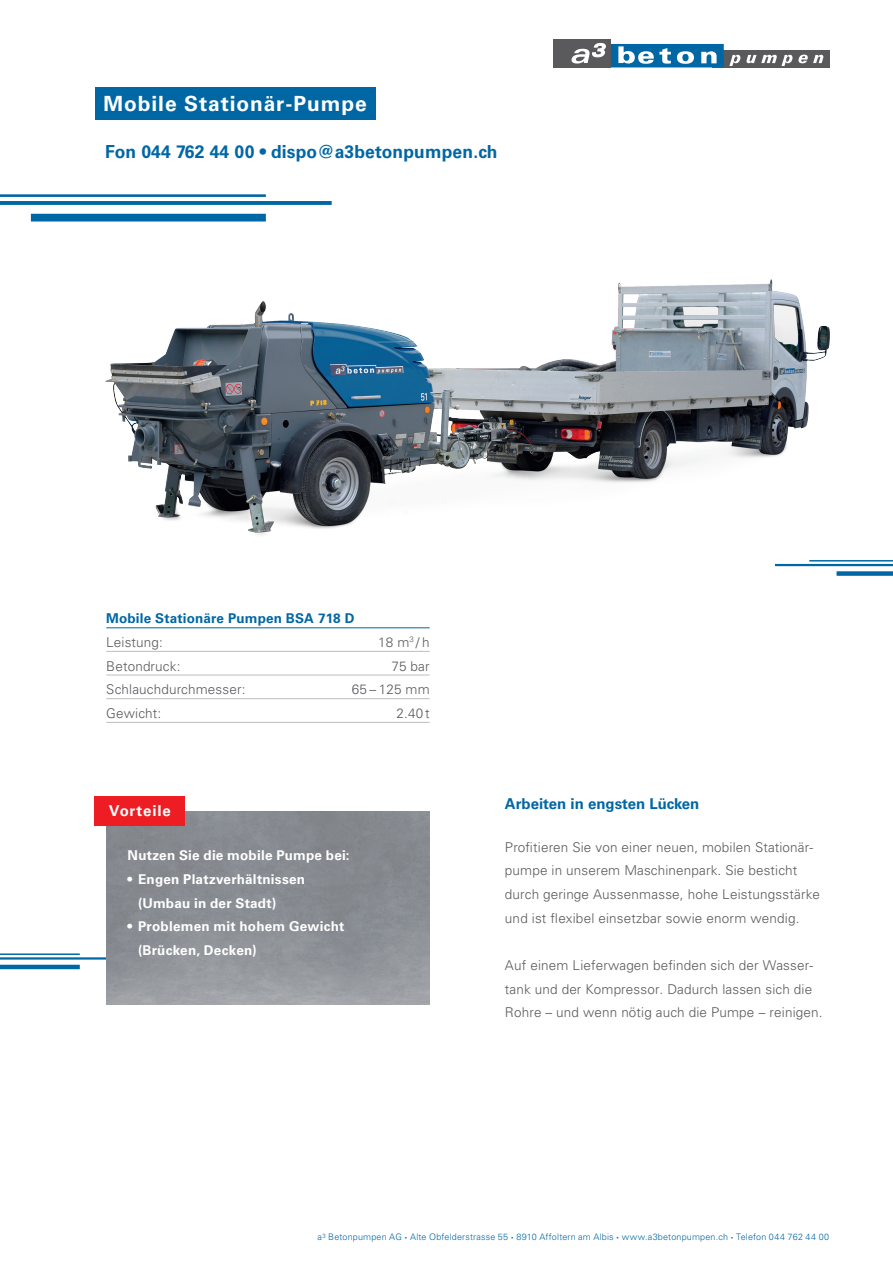
<style>
.page{position:relative;width:893px;height:1263px;background:#fff}
.page>*{position:absolute;margin:0;border:0;box-sizing:border-box;transform-origin:0 0}
.t1{font:700 20.85px "Univers LT Std";letter-spacing:.045em;color:#fff}
.t2{font:700 18px "Univers LT Std";letter-spacing:.01em;color:#0067a5}
.t3{font:700 15px "Univers LT Std";color:#0067a5}
.t4{font:700 15px "Univers LT Std";letter-spacing:.055em;color:#fff}
.t5{font:300 13.5px/23.7px "Univers LT Std";letter-spacing:.01em;color:#5a5a5d}
.t6{font:700 13.5px/23.7px "Univers LT Std";letter-spacing:.015em;color:#fff}
.t7{font:700 13.5px "Univers LT Std";letter-spacing:.01em;color:#0067a5}
.t8{font:300 9px "Univers LT Std";letter-spacing:.02em;color:#0067a5}
.s1{font-family:"Rawson Alt";font-weight:400}
</style>
<div class="page">
<hr style="left:775px;top:564px;width:118px;height:2px;background:#0067a5">
<div style="left:837px;top:571px;width:56px;height:5px;background:#0067a5"></div>
<hr style="left:809px;top:560px;width:84px;height:1px;background:#0067a5">
<hr style="left:0;top:957px;width:118px;height:2px;background:#0067a5">
<hr style="left:0;top:965px;width:80px;height:4px;background:#0067a5">
<hr style="left:0;top:953px;width:80px;height:2px;background:#0067a5">
<div style="left:712px;top:50px;width:117px;height:17px;background:#5a5a5d"></div>
<div style="left:602px;top:44px;width:122px;height:23px;background:#0067a5"></div>
<div style="left:553px;top:39px;width:58px;height:28px;background:#5a5a5d"></div>
<svg style="left:618px;top:46px;width:53px;height:18px"></svg>
<svg style="left:677px;top:51px;width:17px;height:13px"></svg>
<svg style="left:701px;top:51px;width:16px;height:12px"></svg>
<svg style="left:729px;top:55px;width:11px;height:11px"></svg>
<svg style="left:746px;top:55px;width:46px;height:11px"></svg>
<svg style="left:798px;top:55px;width:25px;height:8px"></svg>
<svg style="left:571px;top:43px;width:35px;height:21px"></svg>
<svg style="left:0;top:201px;width:332px;height:4px"></svg>
<div style="left:31px;top:214px;width:235px;height:7px;background:#0067a5"></div>
<hr style="left:0;top:194px;width:266px;height:3px;background:#0067a5">
<img style="left:105px;top:279px;width:725px;height:256px">
<div style="left:95px;top:87px;width:281px;height:33px;background:#0067a5"></div>
<hr style="left:106px;top:627px;width:324px;height:1px;background:#0067a5">
<hr style="left:106px;top:651px;width:324px;height:1px;background:#bcbdc0">
<hr style="left:106px;top:675px;width:324px;height:1px;background:#bcbdc0">
<hr style="left:106px;top:698px;width:324px;height:1px;background:#bcbdc0">
<hr style="left:106px;top:722px;width:324px;height:1px;background:#bcbdc0">
<img style="left:106px;top:811px;width:324px;height:193px">
<div style="left:95px;top:796px;width:90px;height:29px;background:#ee1d23"></div>
<h1 class="t1" style="left:103px;top:92px;width:265px">Mobile Stationär-Pumpe</h1>
<h2 class="t2" style="left:105px;top:141px;width:394px">Fon 044 762 44 00 • dispo@a3betonpumpen.ch</h2>
<p class="t7" style="left:106px;top:610px;width:250px">Mobile Stationäre Pumpen BSA 718 D</p>
<p class="t5" style="left:106px;top:630px;width:58px">Leistung:</p>
<p class="t5" style="left:378px;top:630px;width:53px">18 m<sup>3</sup> /h</p>
<p class="t5" style="left:106px;top:654px;width:76px">Betondruck:</p>
<p class="t5" style="left:391px;top:654px;width:40px">75 bar</p>
<p class="t5" style="left:106px;top:677px;width:141px">Schlauchdurchmesser:</p>
<p class="t5" style="left:352px;top:677px;width:79px">65 – 125 mm</p>
<p class="t5" style="left:106px;top:701px;width:56px">Gewicht:</p>
<p class="t5" style="left:397px;top:701px;width:35px">2.40 t</p>
<p class="t4" style="left:109px;top:802px;width:63px">Vorteile</p>
<p class="t3" style="left:505px;top:795px;width:196px">Arbeiten in engsten Lücken</p>
<p class="t5" style="left:505px;top:835px;width:317px">Profitieren Sie von einer neuen, mobilen Stationär&shy;pumpe in unserem Maschinenpark. Sie besticht durch geringe Aussenmasse, hohe Leistungsstärke und ist flexibel einsetzbar sowie enorm wendig.</p>
<p class="t5" style="left:505px;top:953px;width:319px">Auf einem Lieferwagen befinden sich der Wasser&shy;tank und der Kompressor. Dadurch lassen sich die<br>Rohre – und wenn nötig auch die Pumpe – reinigen.</p>
<p class="t6" style="left:128px;top:844px;width:224px">Nutzen Sie die mobile Pumpe bei:</p>
<p class="t6" style="left:138px;top:868px;width:168px;text-indent:-11px">• Engen Platzverhältnissen (Umbau in der Stadt)</p>
<p class="t6" style="left:138px;top:915px;width:208px;text-indent:-11px">• Problemen mit hohem Gewicht (Brücken, Decken)</p>
<p class="t8" style="left:317px;top:1231px;width:513px">a<sup>3</sup> Betonpumpen AG <span class="s1">•</span> Alte Obfelderstrasse 55 <span class="s1">•</span> 8910 Affoltern am Albis <span class="s1">•</span> www.a3betonpumpen.ch <span class="s1">•</span> Telefon 044 762 44 00</p>
</div>
